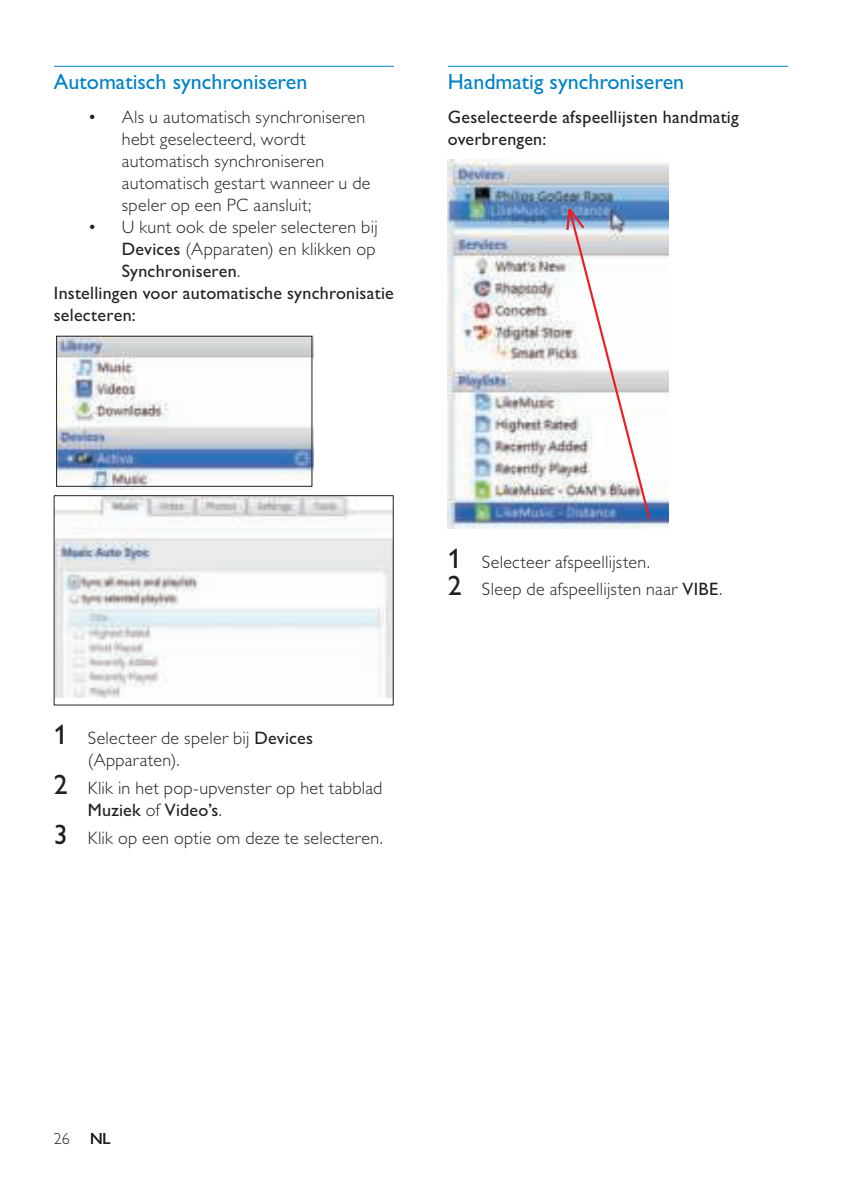
<style>
.page{position:relative;width:842px;height:1191px;background:#fff}
.page>*{position:absolute;margin:0;border:0;box-sizing:border-box;transform-origin:0 0}
.t1{font:22px "Gill Sans Alt One WGL";color:#0082c5}
.t2{font:18px/22px "Gill Sans Alt One WGL Light";letter-spacing:.015em;color:#231f20}
.t3{font:18px/22px "Gill Sans Alt One WGL";letter-spacing:.015em;color:#231f20}
.t4{font:16px "Gill Sans Alt One WGL Light";color:#231f20}
.t5{font:16px "Gill Sans Alt One WGL";color:#231f20}
.s1{font-family:"Gill Sans Alt One WGL"}
.s2{font-family:"Gill Sans Alt One WGL Light"}
.s3{font-family:"Gill Sans Alt One WGL";font-size:28px}
</style>
<div class="page">
<hr style="left:448px;top:66px;width:340px;height:1px;background:#0082c5">
<img style="left:448px;top:160px;width:220px;height:369px">
<svg style="left:565px;top:197px;width:87px;height:324px"></svg>
<hr style="left:54px;top:66px;width:340px;height:1px;background:#0082c5">
<img style="left:57px;top:336px;width:256px;height:153px">
<div style="left:56px;top:336px;width:256px;height:150px;border:1px solid #231f20"></div>
<img style="left:56px;top:497px;width:335px;height:200px">
<div style="left:54px;top:495px;width:339px;height:210px;border:1px solid #231f20"></div>
<p class="t1" style="left:54px;top:73px;width:255px">Automatisch synchroniseren</p>
<p class="t2" style="left:122px;top:107px;width:250px;text-indent:-34px">• Als u automatisch synchroniseren hebt geselecteerd, wordt automatisch synchroniseren automatisch gestart wanneer u de speler op een PC aansluit;</p>
<p class="t2" style="left:88px;top:217px;width:291px;text-align:right">• U kunt ook de speler selecteren bij<br><span class="s1">Devices</span> (Apparaten) en klikken op</p>
<p class="t3" style="left:54px;top:261px;width:341px;text-indent:68px">Synchroniseren<span class="s2">.<br></span>Instellingen voor automatische synchronisatie selecteren:</p>
<p class="t1" style="left:448px;top:73px;width:238px">Handmatig synchroniseren</p>
<p class="t3" style="left:448px;top:107px;width:292px">Geselecteerde afspeellijsten handmatig overbrengen:</p>
<p class="t2" style="left:88px;top:728px;width:227px;text-indent:-34px"><span class="s3">1</span> Selecteer de speler bij <span class="s1">Devices </span>(Apparaten).</p>
<p class="t2" style="left:54px;top:778px;width:330px"><span class="s3">2</span> Klik in het pop-upvenster op het tabblad</p>
<p class="t3" style="left:88px;top:800px;width:136px">Muziek <span class="s2">of</span> Video’s<span class="s2">.</span></p>
<p class="t2" style="left:54px;top:828px;width:331px"><span class="s3">3</span> Klik op een optie om deze te selecteren.</p>
<p class="t2" style="left:448px;top:549px;width:276px;line-height:27.6px"><span class="s3">1</span> Selecteer afspeellijsten.<br><span class="s3">2</span> Sleep de afspeellijsten naar <span class="s1">VIBE</span>.</p>
<p class="t4" style="left:54px;top:1132px;width:18px">26</p>
<p class="t5" style="left:90px;top:1132px;width:22px">NL</p>
</div>
